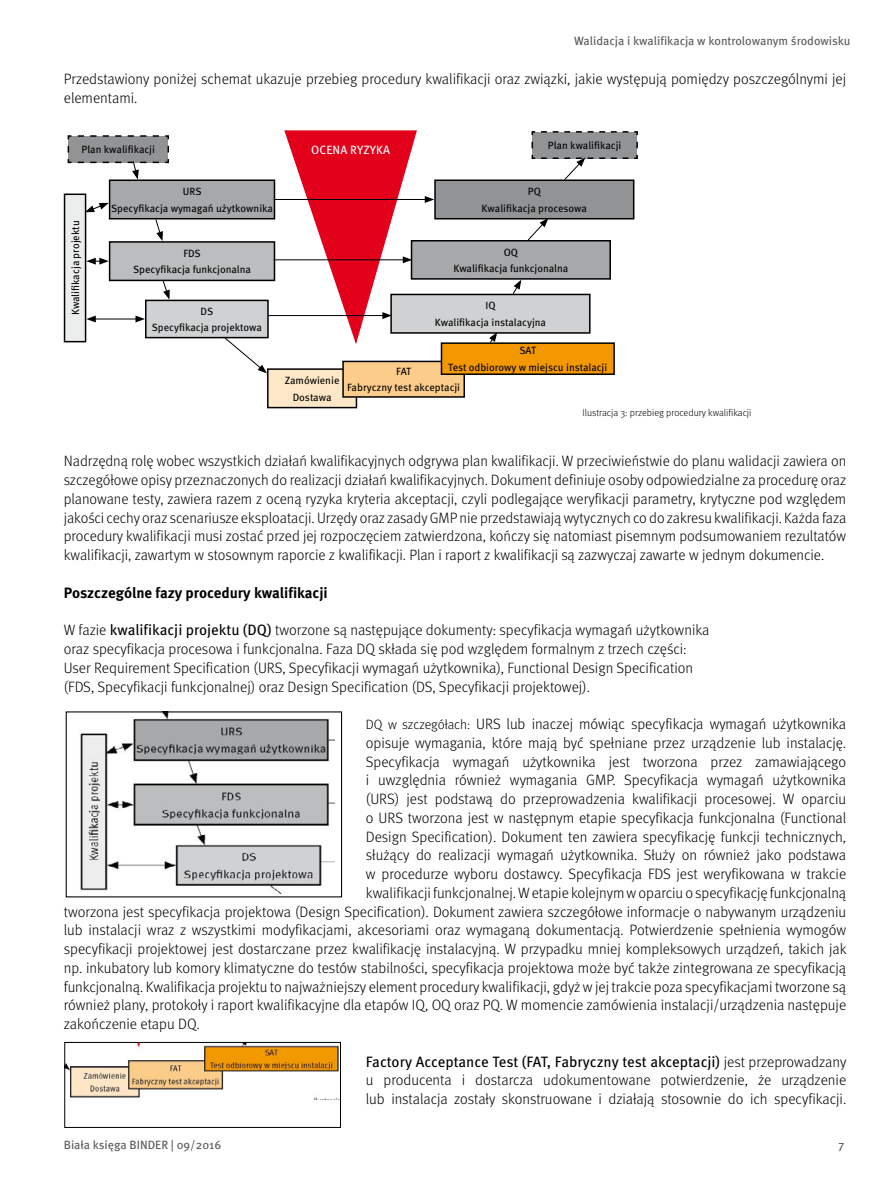
<style>
.page{position:relative;width:893px;height:1191px;background:#fff}
.page>*{position:absolute;margin:0;border:0;box-sizing:border-box;transform-origin:0 0}
.Fließtext{font:300 15px/18.8px "Meta Pro";color:#000}
.Fließtext-2{font:700 15px "Meta Pro";letter-spacing:-.005em;color:#000}
.t1{font:12px "Meta Pro";letter-spacing:-.005em;color:#58585a}
.t2{font:12px "Meta Pro";letter-spacing:.01em;color:#fff}
.t3{font:10.5px "Meta Pro";letter-spacing:-.005em;color:#000}
.BU{font:300 9.9px "Meta Pro";letter-spacing:-.005em;color:#000}
.s1{font-weight:400}
.s2{font-size:13.5px}
</style>
<div class="page">
<img style="left:80px;top:713px;width:254px;height:180px">
<div style="left:66px;top:711px;width:276px;height:186px;border:1px solid #000"></div>
<img style="left:66px;top:1044px;width:273px;height:56px">
<div style="left:64px;top:1042px;width:277px;height:85px;border:1px solid #000"></div>
<div style="left:110px;top:180px;width:164px;height:39px;background:#a7a8aa"></div>
<div style="left:109px;top:179px;width:166px;height:40px;border:2px solid #000"></div>
<div style="left:435px;top:180px;width:199px;height:39px;background:#929395"></div>
<div style="left:434px;top:179px;width:200px;height:40px;border:2px solid #000"></div>
<div style="left:411px;top:241px;width:199px;height:38px;background:#a7a8aa"></div>
<div style="left:411px;top:240px;width:200px;height:40px;border:2px solid #000"></div>
<div style="left:391px;top:294px;width:199px;height:39px;background:#d0d1d2"></div>
<div style="left:390px;top:294px;width:200px;height:40px;border:2px solid #000"></div>
<div style="left:65px;top:194px;width:21px;height:148px;background:#eceded"></div>
<div style="left:64px;top:193px;width:22px;height:149px;border:2px solid #000"></div>
<div style="left:110px;top:242px;width:164px;height:38px;background:#bbbdbe"></div>
<div style="left:109px;top:241px;width:166px;height:40px;border:2px solid #000"></div>
<div style="left:146px;top:300px;width:122px;height:37px;background:#d0d1d2"></div>
<div style="left:145px;top:300px;width:124px;height:38px;border:2px solid #000"></div>
<div style="left:268px;top:369px;width:88px;height:38px;background:#fee7c7"></div>
<div style="left:267px;top:368px;width:90px;height:40px;border:2px solid #000"></div>
<div style="left:343px;top:361px;width:121px;height:36px;background:#fbcc8a"></div>
<div style="left:342px;top:361px;width:123px;height:37px;border:2px solid #000"></div>
<div style="left:441px;top:343px;width:173px;height:31px;background:#f39800"></div>
<div style="left:441px;top:342px;width:174px;height:33px;border:2px solid #000"></div>
<svg style="left:67px;top:135px;width:103px;height:44px"></svg>
<svg style="left:155px;top:218px;width:8px;height:23px"></svg>
<svg style="left:162px;top:280px;width:8px;height:20px"></svg>
<svg style="left:85px;top:203px;width:24px;height:9px"></svg>
<svg style="left:86px;top:258px;width:23px;height:7px"></svg>
<hr style="left:93px;top:319px;width:45px;height:1px;background:#000">
<svg style="left:86px;top:315px;width:10px;height:7px"></svg>
<svg style="left:136px;top:315px;width:9px;height:7px"></svg>
<hr style="left:274px;top:199px;width:153px;height:1px;background:#000">
<svg style="left:425px;top:196px;width:9px;height:7px"></svg>
<hr style="left:274px;top:259px;width:131px;height:1px;background:#000">
<hr style="left:268px;top:315px;width:117px;height:1px;background:#000">
<svg style="left:283px;top:130px;width:135px;height:214px"></svg>
<svg style="left:223px;top:336px;width:44px;height:37px"></svg>
<svg style="left:489px;top:332px;width:8px;height:11px"></svg>
<svg style="left:512px;top:280px;width:9px;height:15px"></svg>
<svg style="left:527px;top:218px;width:22px;height:23px"></svg>
<svg style="left:531px;top:131px;width:107px;height:49px"></svg>
<p class="t1" style="left:574px;top:32px;width:278px">Walidacja i kwalifikacja w kontrolowanym środowisku</p>
<p class="Fließtext" style="left:64px;top:68px;width:784px">Przedstawiony poniżej schemat ukazuje przebieg procedury kwalifikacji oraz związki, jakie występują pomiędzy poszczególnymi jej elementami.</p>
<p class="t3" style="left:82px;top:141px;width:75px">Plan kwalifikacji</p>
<p class="t3" style="left:548px;top:137px;width:75px">Plan kwalifikacji</p>
<p class="t3" style="left:183px;top:183px;width:20px">URS</p>
<p class="t3" style="left:111px;top:200px;width:164px">Specyfikacja wymagań użytkownika</p>
<p class="t2" style="left:311px;top:140px;width:81px">OCENA RYZYKA</p>
<p class="t3" style="left:528px;top:183px;width:14px">PQ</p>
<p class="t3" style="left:482px;top:200px;width:107px">Kwalifikacja procesowa</p>
<p class="t3" style="left:504px;top:244px;width:16px">OQ</p>
<p class="t3" style="left:453px;top:260px;width:117px">Kwalifikacja funkcjonalna</p>
<p class="t3" style="left:485px;top:298px;width:12px">IQ</p>
<p class="t3" style="left:435px;top:314px;width:113px">Kwalifikacja instalacyjna</p>
<p class="t3" style="left:67px;top:315px;width:96px;rotate:-90deg">Kwalifikacja projektu</p>
<p class="t3" style="left:183px;top:245px;width:19px">FDS</p>
<p class="t3" style="left:133px;top:262px;width:120px">Specyfikacja funkcjonalna</p>
<p class="t3" style="left:201px;top:303px;width:14px">DS</p>
<p class="t3" style="left:152px;top:319px;width:112px">Specyfikacja projektowa</p>
<p class="t3" style="left:285px;top:372px;width:56px">Zamówienie</p>
<p class="t3" style="left:293px;top:389px;width:40px">Dostawa</p>
<p class="t3" style="left:520px;top:343px;width:18px">SAT</p>
<p class="t3" style="left:448px;top:359px;width:161px">Test odbiorowy w miejscu instalacji</p>
<p class="t3" style="left:396px;top:363px;width:17px">FAT</p>
<p class="t3" style="left:347px;top:380px;width:115px">Fabryczny test akceptacji</p>
<p class="BU" style="left:583px;top:405px;width:170px">Ilustracja 3: przebieg procedury kwalifikacji</p>
<p class="Fließtext" style="left:64px;top:451px;width:784px;text-align:justify">Nadrzędną rolę wobec wszystkich działań kwalifikacyjnych odgrywa plan kwalifikacji. W przeciwieństwie do planu walidacji zawiera on szczegółowe opisy przeznaczonych do realizacji działań kwalifikacyjnych. Dokument definiuje osoby odpowiedzialne za procedurę oraz planowane testy, zawiera razem z oceną ryzyka kryteria akceptacji, czyli podlegające weryfikacji parametry, krytyczne pod względem jakości cechy oraz scenariusze eksploatacji. Urzędy oraz zasady GMP nie przedstawiają wytycznych co do zakresu kwalifikacji. Każda faza procedury kwalifikacji musi zostać przed jej rozpoczęciem zatwierdzona, kończy się natomiast pisemnym podsumowaniem rezultatów kwalifikacji, zawartym w stosownym raporcie z kwalifikacji. Plan i raport z kwalifikacji są zazwyczaj zawarte w jednym dokumencie.</p>
<p class="Fließtext-2" style="left:64px;top:581px;width:266px">Poszczególne fazy procedury kwalifikacji</p>
<p class="Fließtext" style="left:64px;top:620px;width:647px">W fazie <span class="s1">kwalifikacji projektu (DQ)</span> tworzone są następujące dokumenty: specyfikacja wymagań użytkownika oraz specyfikacja procesowa i funkcjonalna. Faza DQ składa się pod względem formalnym z trzech części:<br>User Requirement Specification (URS, Specyfikacji wymagań użytkownika), Functional Design Specification (FDS, Specyfikacji funkcjonalnej) oraz Design Specification (DS, Specyfikacji projektowej).</p>
<p class="Fließtext" style="left:366px;top:713px;width:482px"><span class="s2">DQ w szczegółach:</span> URS lub inaczej mówiąc specyfikacja wymagań użytkownika</p>
<p class="Fließtext" style="left:366px;top:732px;width:482px">opisuje wymagania, które mają być spełniane przez urządzenie lub instalację.</p>
<p class="Fließtext" style="left:366px;top:751px;width:482px">Specyfikacja wymagań użytkownika jest tworzona przez zamawiającego</p>
<p class="Fließtext" style="left:366px;top:770px;width:482px">i uwzględnia również wymagania GMP. Specyfikacja wymagań użytkownika</p>
<p class="Fließtext" style="left:366px;top:788px;width:482px">(URS) jest podstawą do przeprowadzenia kwalifikacji procesowej. W oparciu</p>
<p class="Fließtext" style="left:366px;top:807px;width:482px">o URS tworzona jest w następnym etapie specyfikacja funkcjonalna (Functional</p>
<p class="Fließtext" style="left:366px;top:826px;width:482px">Design Specification). Dokument ten zawiera specyfikację funkcji technicznych,</p>
<p class="Fließtext" style="left:366px;top:845px;width:482px">służący do realizacji wymagań użytkownika. Służy on również jako podstawa</p>
<p class="Fließtext" style="left:366px;top:863px;width:482px">w procedurze wyboru dostawcy. Specyfikacja FDS jest weryfikowana w trakcie</p>
<p class="Fließtext" style="left:366px;top:882px;width:482px">kwalifikacji funkcjonalnej. W etapie kolejnym w oparciu o specyfikację funkcjonalną</p>
<p class="Fließtext" style="left:64px;top:901px;width:784px">tworzona jest specyfikacja projektowa (Design Specification). Dokument zawiera szczegółowe informacje o nabywanym urządzeniu</p>
<p class="Fließtext" style="left:64px;top:920px;width:784px">lub instalacji wraz z wszystkimi modyfikacjami, akcesoriami oraz wymaganą dokumentacją. Potwierdzenie spełnienia wymogów</p>
<p class="Fließtext" style="left:64px;top:938px;width:784px">specyfikacji projektowej jest dostarczane przez kwalifikację instalacyjną. W przypadku mniej kompleksowych urządzeń, takich jak</p>
<p class="Fließtext" style="left:64px;top:957px;width:784px">np. inkubatory lub komory klimatyczne do testów stabilności, specyfikacja projektowa może być także zintegrowana ze specyfikacją</p>
<p class="Fließtext" style="left:64px;top:976px;width:784px">funkcjonalną. Kwalifikacja projektu to najważniejszy element procedury kwalifikacji, gdyż w jej trakcie poza specyfikacjami tworzone są</p>
<p class="Fließtext" style="left:64px;top:995px;width:784px">również plany, protokoły i raport kwalifikacyjne dla etapów IQ, OQ oraz PQ. W momencie zamówienia instalacji/urządzenia następuje</p>
<p class="Fließtext" style="left:64px;top:1013px;width:137px">zakończenie etapu DQ.</p>
<p class="Fließtext" style="left:366px;top:1051px;width:482px;text-align:justify"><span class="s1">Factory Acceptance Test (FAT, Fabryczny test akceptacji)</span> jest przeprowadzany u producenta i dostarcza udokumentowane potwierdzenie, że urządzenie lub instalacja zostały skonstruowane i działają stosownie do ich specyfikacji.</p>
<p class="t1" style="left:64px;top:1135px;width:159px">Biała księga BINDER | 09/2016</p>
<p class="t1" style="left:839px;top:1135px;width:7px">7</p>
</div>
